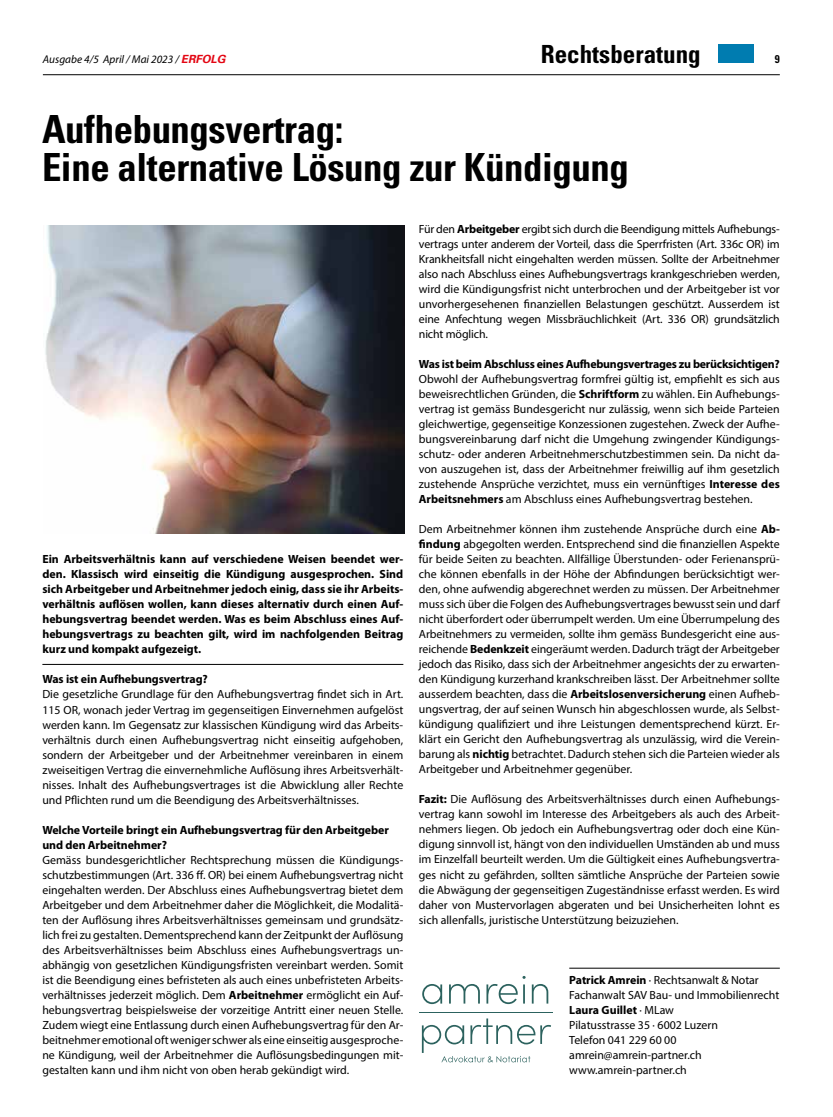
<style>
.page{position:relative;width:833px;height:1117px;background:#fff}
.page>*{position:absolute;margin:0;border:0;box-sizing:border-box;transform-origin:0 0}
.t1{font:700 condensed 38.75px/38.8px "Univers";letter-spacing:-.01em;color:#000}
.t2{font:700 condensed 25px "Univers";color:#000}
.t3{font:11.88px/15px "Myriad Pro";color:#000;text-align:justify}
.t4{font:700 11.88px/15px "Myriad Pro";letter-spacing:-.005em;color:#000;text-align:justify}
.t5{font:italic 11.25px "Myriad Pro";color:#000}
.t6{font:700 condensed 11.25px "Univers";color:#000}
.s1{font-family:"Univers";font-weight:700;color:#e30613}
.s2{font-weight:700}
</style>
<div class="page">
<hr style="left:43px;top:74px;width:737px;height:1px;background:#000">
<div style="left:718px;top:44px;width:36px;height:18px;background:#007cb0"></div>
<hr style="left:569px;top:967px;width:211px;height:1px;background:#000">
<hr style="left:42px;top:664px;width:361px;height:1px;background:#000">
<img style="left:45px;top:225px;width:359px;height:308px">
<svg style="left:422px;top:984px;width:20px;height:19px"></svg>
<svg style="left:449px;top:984px;width:31px;height:19px"></svg>
<svg style="left:486px;top:976px;width:39px;height:27px"></svg>
<svg style="left:532px;top:984px;width:16px;height:19px"></svg>
<svg style="left:422px;top:1018px;width:129px;height:44px"></svg>
<hr style="left:420px;top:1011px;width:133px;height:1px;background:#2c625e">
<p class="t5" style="left:43px;top:52px;width:184px">Ausgabe 4/5 April / Mai 2023 / <span class="s1">ERFOLG</span></p>
<h2 class="t2" style="left:541px;top:38px;width:161px">Rechtsberatung</h2>
<p class="t6" style="left:775px;top:52px;width:6px">9</p>
<h1 class="t1" style="left:42px;top:109px;width:588px">Aufhebungsvertrag:<br>Eine alternative Lösung zur Kündigung</h1>
<p class="t4" style="left:42px;top:551px;width:362px">Ein Arbeitsverhältnis kann auf verschiedene Weisen beendet wer&shy;den. Klassisch wird einseitig die Kündigung ausgesprochen. Sind sich Arbeitgeber und Arbeitnehmer jedoch einig, dass sie ihr Arbeits&shy;verhältnis auflösen wollen, kann dieses alternativ durch einen Auf&shy;hebungsvertrag beendet werden. Was es beim Abschluss eines Auf&shy;hebungsvertrags zu beachten gilt, wird im nachfolgenden Beitrag kurz und kompakt aufgezeigt.</p>
<p class="t4" style="left:42px;top:671px;width:167px">Was ist ein Aufhebungsvertrag?</p>
<p class="t3" style="left:42px;top:686px;width:362px">Die gesetzliche Grundlage für den Aufhebungsvertrag findet sich in Art.<br>115 OR, wonach jeder Vertrag im gegenseitigen Einvernehmen aufgelöst werden kann. Im Gegensatz zur klassischen Kündigung wird das Arbeits&shy;verhältnis durch einen Aufhebungsvertrag nicht einseitig aufgehoben, sondern der Arbeitgeber und der Arbeitnehmer vereinbaren in einem zweiseitigen Vertrag die einvernehmliche Auflösung ihres Arbeitsverhält&shy;nisses. Inhalt des Aufhebungsvertrages ist die Abwicklung aller Rechte und Pflichten rund um die Beendigung des Arbeitsverhältnisses.</p>
<p class="t4" style="left:42px;top:821px;width:348px">Welche Vorteile bringt ein Aufhebungsvertrag für den Arbeitgeber und den Arbeitnehmer?</p>
<p class="t3" style="left:42px;top:851px;width:362px">Gemäss bundesgerichtlicher Rechtsprechung müssen die Kündigungs&shy;schutzbestimmungen (Art. 336 ff. OR) bei einem Aufhebungsvertrag nicht eingehalten werden. Der Abschluss eines Aufhebungsvertrag bietet dem Arbeitgeber und dem Arbeitnehmer daher die Möglichkeit, die Modalitä&shy;ten der Auflösung ihres Arbeitsverhältnisses gemeinsam und grundsätz&shy;lich frei zu gestalten. Dementsprechend kann der Zeitpunkt der Auflösung des Arbeitsverhältnisses beim Abschluss eines Aufhebungsvertrags un&shy;abhängig von gesetzlichen Kündigungsfristen vereinbart werden. Somit ist die Beendigung eines befristeten als auch eines unbefristeten Arbeits&shy;verhältnisses jederzeit möglich. Dem <span class="s2">Arbeitnehmer</span> ermöglicht ein Auf&shy;hebungsvertrag beispielsweise der vorzeitige Antritt einer neuen Stelle.<br>Zudem wiegt eine Entlassung durch einen Aufhebungsvertrag für den Ar&shy;beitnehmer emotional oft weniger schwer als eine einseitig ausgesproche&shy;ne Kündigung, weil der Arbeitnehmer die Auflösungsbedingungen mit&shy;gestalten kann und ihm nicht von oben herab gekündigt wird.</p>
<p class="t3" style="left:419px;top:221px;width:362px">Für den <span class="s2">Arbeitgeber</span> ergibt sich durch die Beendigung mittels Aufhebungs&shy;vertrags unter anderem der Vorteil, dass die Sperrfristen (Art. 336c OR) im Krankheitsfall nicht eingehalten werden müssen. Sollte der Arbeitnehmer also nach Abschluss eines Aufhebungsvertrags krankgeschrieben werden, wird die Kündigungsfrist nicht unterbrochen und der Arbeitgeber ist vor unvorhergesehenen finanziellen Belastungen geschützt. Ausserdem ist eine Anfechtung wegen Missbräuchlichkeit (Art. 336 OR) grundsätzlich nicht möglich.</p>
<p class="t4" style="left:419px;top:356px;width:362px">Was ist beim Abschluss eines Aufhebungsvertrages zu berücksichtigen?</p>
<p class="t3" style="left:419px;top:371px;width:362px">Obwohl der Aufhebungsvertrag formfrei gültig ist, empfiehlt es sich aus beweisrechtlichen Gründen, die <span class="s2">Schriftform</span> zu wählen. Ein Aufhebungs&shy;vertrag ist gemäss Bundesgericht nur zulässig, wenn sich beide Parteien gleichwertige, gegenseitige Konzessionen zugestehen. Zweck der Aufhe&shy;bungsvereinbarung darf nicht die Umgehung zwingender Kündigungs&shy;schutz- oder anderen Arbeitnehmerschutzbestimmen sein. Da nicht da&shy;von auszugehen ist, dass der Arbeitnehmer freiwillig auf ihm gesetzlich zustehende Ansprüche verzichtet, muss ein vernünftiges <span class="s2">Interesse des Arbeitsnehmers</span> am Abschluss eines Aufhebungsvertrag bestehen.</p>
<p class="t3" style="left:419px;top:521px;width:362px">Dem Arbeitnehmer können ihm zustehende Ansprüche durch eine <span class="s2">Ab&shy;findung</span> abgegolten werden. Entsprechend sind die finanziellen Aspekte für beide Seiten zu beachten. Allfällige Überstunden- oder Ferienansprü&shy;che können ebenfalls in der Höhe der Abfindungen berücksichtigt wer&shy;den, ohne aufwendig abgerechnet werden zu müssen. Der Arbeitnehmer muss sich über die Folgen des Aufhebungsvertrages bewusst sein und darf nicht überfordert oder überrumpelt werden. Um eine Überrumpelung des Arbeitnehmers zu vermeiden, sollte ihm gemäss Bundesgericht eine aus&shy;reichende <span class="s2">Bedenkzeit</span> eingeräumt werden. Dadurch trägt der Arbeitgeber jedoch das Risiko, dass sich der Arbeitnehmer angesichts der zu erwarten&shy;den Kündigung kurzerhand krankschreiben lässt. Der Arbeitnehmer sollte ausserdem beachten, dass die <span class="s2">Arbeitslosenversicherung</span> einen Aufheb&shy;ungsvertrag, der auf seinen Wunsch hin abgeschlossen wurde, als Selbst&shy;kündigung qualifiziert und ihre Leistungen dementsprechend kürzt. Er&shy;klärt ein Gericht den Aufhebungsvertrag als unzulässig, wird die Verein&shy;barung als <span class="s2">nichtig</span> betrachtet. Dadurch stehen sich die Parteien wieder als Arbeitgeber und Arbeitnehmer gegenüber.</p>
<p class="t3" style="left:419px;top:791px;width:362px"><span class="s2">Fazit:</span> Die Auflösung des Arbeitsverhältnisses durch einen Aufhebungs&shy;vertrag kann sowohl im Interesse des Arbeitgebers als auch des Arbeit&shy;nehmers liegen. Ob jedoch ein Aufhebungsvertrag oder doch eine Kün&shy;digung sinnvoll ist, hängt von den individuellen Umständen ab und muss im Einzelfall beurteilt werden. Um die Gültigkeit eines Aufhebungsvertra&shy;ges nicht zu gefährden, sollten sämtliche Ansprüche der Parteien sowie die Abwägung der gegenseitigen Zugeständnisse erfasst werden. Es wird daher von Mustervorlagen abgeraten und bei Unsicherheiten lohnt es sich allenfalls, juristische Unterstützung beizuziehen.</p>
<p class="t3" style="left:569px;top:971px;width:212px;text-align:left"><span class="s2">Patrick Amrein</span> · Rechtsanwalt &amp; Notar<br>Fachanwalt SAV Bau- und Immobilienrecht<br><span class="s2">Laura Guillet</span> · MLaw<br>Pilatusstrasse 35 · 6002 Luzern<br>Telefon 041 229 60 00 amrein@amrein-partner.ch www.amrein-partner.ch</p>
</div>
